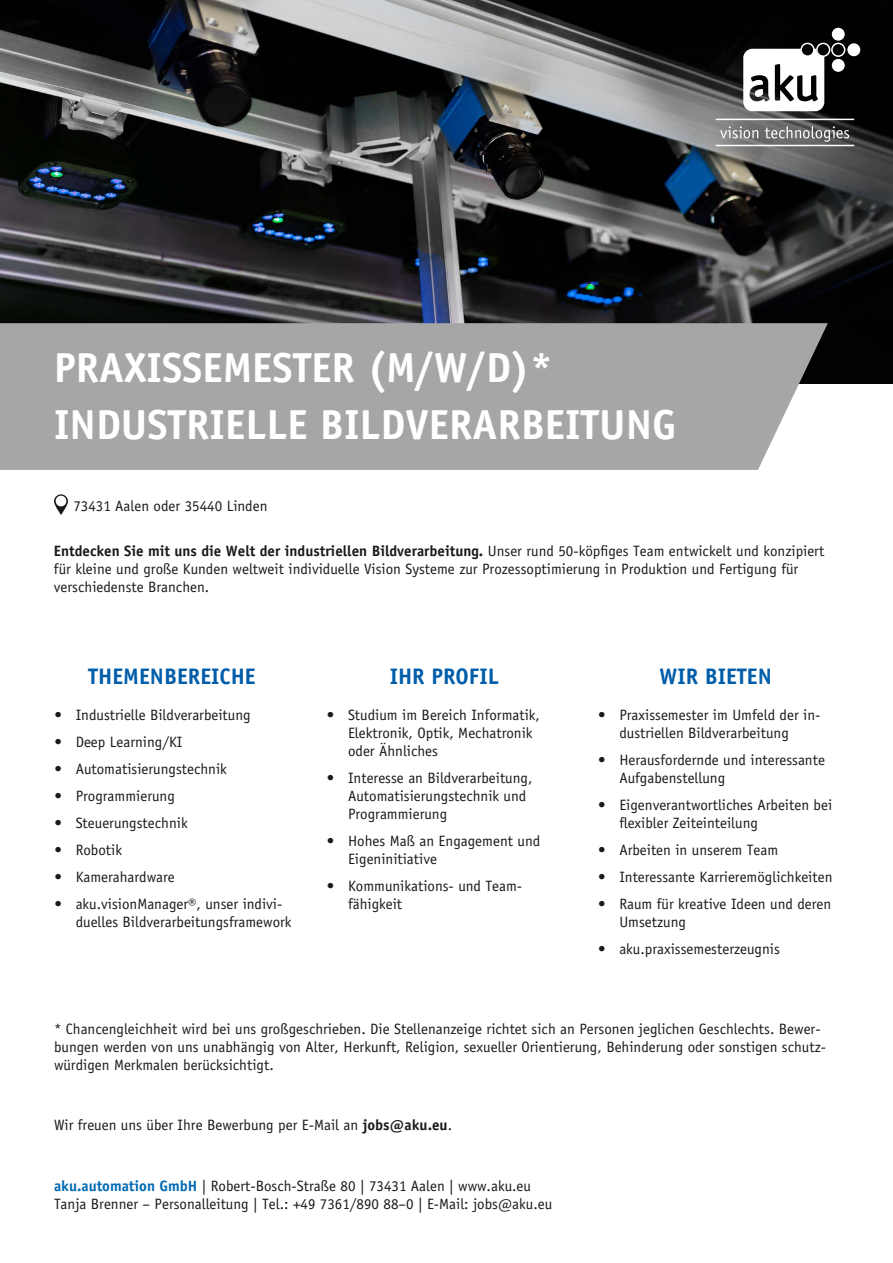
<style>
.page{position:relative;width:893px;height:1263px;background:#fff}
.page>*{position:absolute;margin:0;border:0;box-sizing:border-box;transform-origin:0 0}
.t1{font:700 42px/57px "Officina Sans";color:#fff}
.t2{font:700 22.5px "Officina Sans";color:#005da9}
.t3{font:15px/18px "Officina Sans";color:#1a1a1a}
.s1{font-weight:700}
.s2{font-weight:700;color:#0069b2}
</style>
<div class="page">
<img style="left:0;top:0;width:893px;height:384px">
<div style="left:0;top:323px;width:828px;height:147px;background:#a6a6a6"></div>
<hr style="left:716px;top:119px;width:138px;height:1px;background:#fff">
<hr style="left:716px;top:145px;width:138px;height:1px;background:#fff">
<svg style="left:743px;top:49px;width:81px;height:62px"></svg>
<div style="left:831px;top:43px;width:14px;height:14px;border:2px solid #fff;border-radius:50%"></div>
<div style="left:816px;top:43px;width:14px;height:14px;border:2px solid #fff;border-radius:50%"></div>
<div style="left:800px;top:43px;width:15px;height:14px;border:2px solid #fff;border-radius:50%"></div>
<div style="left:847px;top:43px;width:13px;height:13px;background:#fff;border-radius:50%"></div>
<div style="left:832px;top:59px;width:13px;height:13px;background:#fff;border-radius:50%"></div>
<div style="left:832px;top:28px;width:13px;height:13px;background:#fff;border-radius:50%"></div>
<svg style="left:720px;top:126px;width:38px;height:12px"></svg>
<svg style="left:765px;top:126px;width:84px;height:16px"></svg>
<svg style="left:54px;top:494px;width:14px;height:21px"></svg>
<h1 class="t1" style="left:54px;top:338px;width:624px">PRAXISSEMESTER (M/W/D)*<br>INDUSTRIELLE BILDVERARBEITUNG</h1>
<p class="t3" style="left:73px;top:497px;width:196px">73431 Aalen oder 35440 Linden</p>
<p class="t3" style="left:54px;top:542px;width:772px"><span class="s1">Entdecken Sie mit uns die Welt der industriellen Bildverarbeitung.</span> Unser rund 50-köpfiges Team entwickelt und konzipiert für kleine und große Kunden weltweit individuelle Vision Systeme zur Prozessoptimierung in Produktion und Fertigung für verschiedenste Branchen.</p>
<h2 class="t2" style="left:88px;top:662px;width:169px">THEMENBEREICHE</h2>
<p class="t3" style="left:54px;top:706px;width:198px">• Industrielle Bildverarbeitung</p>
<p class="t3" style="left:54px;top:733px;width:129px">• Deep Learning/KI</p>
<p class="t3" style="left:54px;top:760px;width:174px">• Automatisierungstechnik</p>
<p class="t3" style="left:54px;top:787px;width:122px">• Programmierung</p>
<p class="t3" style="left:54px;top:814px;width:135px">• Steuerungstechnik</p>
<p class="t3" style="left:54px;top:841px;width:69px">• Robotik</p>
<p class="t3" style="left:54px;top:868px;width:122px">• Kamerahardware</p>
<p class="t3" style="left:76px;top:895px;width:217px;text-indent:-21px">• aku.visionManager®, unser indivi&shy;duelles Bildverarbeitungsframework</p>
<h2 class="t2" style="left:390px;top:662px;width:111px">IHR PROFIL</h2>
<p class="t3" style="left:348px;top:706px;width:193px;text-indent:-21px">• Studium im Bereich Informatik,<br>Elektronik, Optik, Mechatronik oder Ähnliches</p>
<p class="t3" style="left:348px;top:769px;width:186px;text-indent:-21px">• Interesse an Bildverarbeitung,<br>Automatisierungstechnik und<br>Programmierung</p>
<p class="t3" style="left:348px;top:832px;width:194px;text-indent:-21px">• Hohes Maß an Engagement und<br>Eigeninitiative</p>
<p class="t3" style="left:348px;top:877px;width:176px;text-indent:-21px">• Kommunikations- und Team&shy;fähigkeit</p>
<h2 class="t2" style="left:659px;top:662px;width:114px">WIR BIETEN</h2>
<p class="t3" style="left:619px;top:706px;width:203px;text-indent:-21px">• Praxissemester im Umfeld der in&shy;dustriellen Bildverarbeitung</p>
<p class="t3" style="left:619px;top:751px;width:207px;text-indent:-21px">• Herausfordernde und interessante<br>Aufgabenstellung</p>
<p class="t3" style="left:619px;top:796px;width:214px;text-indent:-21px">• Eigenverantwortliches Arbeiten bei flexibler Zeiteinteilung</p>
<p class="t3" style="left:598px;top:841px;width:182px">• Arbeiten in unserem Team</p>
<p class="t3" style="left:598px;top:868px;width:236px">• Interessante Karrieremöglichkeiten</p>
<p class="t3" style="left:619px;top:895px;width:213px;text-indent:-21px">• Raum für kreative Ideen und deren<br>Umsetzung</p>
<p class="t3" style="left:598px;top:940px;width:183px">• aku.praxissemesterzeugnis</p>
<p class="t3" style="left:54px;top:1020px;width:774px">* Chancengleichheit wird bei uns großgeschrieben. Die Stellenanzeige richtet sich an Personen jeglichen Geschlechts. Bewer&shy;bungen werden von uns unabhängig von Alter, Herkunft, Religion, sexueller Orientierung, Behinderung oder sonstigen schutz&shy;würdigen Merkmalen berücksichtigt.</p>
<p class="t3" style="left:54px;top:1116px;width:400px">Wir freuen uns über Ihre Bewerbung per E-Mail an <span class="s1">jobs@aku.eu</span>.</p>
<p class="t3" style="left:54px;top:1177px;width:500px"><span class="s2">aku.automation GmbH</span> | Robert-Bosch-Straße 80 | 73431 Aalen | www.aku.eu<br>Tanja Brenner – Personalleitung | Tel.: +49 7361/890 88–0 | E-Mail: jobs@aku.eu</p>
</div>
